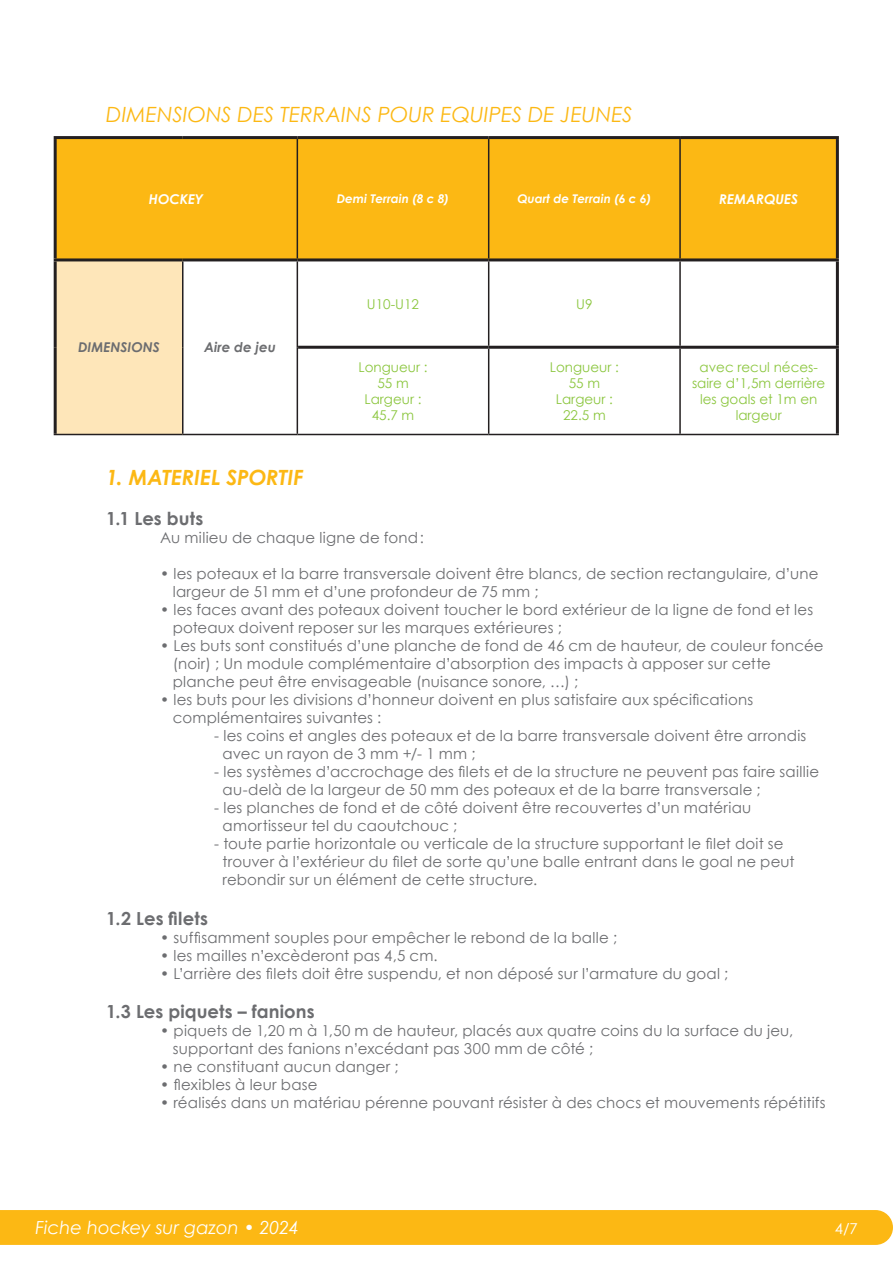
<style>
.page{position:relative;width:893px;height:1263px;background:#fff}
.page>*{position:absolute;margin:0;border:0;box-sizing:border-box;transform-origin:0 0}
.t1{font:italic 21px "Century Gothic";letter-spacing:-.005em;color:#fcb814}
.corps_de_texte{font:italic 700 21px "Century Gothic";color:#fcb814}
.corps_de_texte-2{font:700 18px "Century Gothic";letter-spacing:.005em;color:#6c6d70}
.t2{font:italic 18px "Century Gothic";letter-spacing:-.005em;color:#fff}
.sous_titre{font:700 18px "Century Gothic";color:#6c6d70}
.corps_de_texte-3{font:15px "Century Gothic";letter-spacing:.01em;color:#6c6d70}
.t3{font:15px "Century Gothic";color:#fff}
.t4{font:13.5px/16.2px "Century Gothic";color:#8bc63e;text-align:center}
.t5{font:italic 700 13.5px "Century Gothic";color:#6c6d70}
.t6{font:italic 700 13.5px "Century Gothic";color:#fff}
.t7{font:italic 700 12px "Century Gothic";color:#fff}
</style>
<div class="page">
<div style="left:0;top:1210px;width:893px;height:35px;background:#fcb814"></div>
<div style="left:57px;top:139px;width:779px;height:119px;background:#fcb814"></div>
<div style="left:55px;top:260px;width:128px;height:174px;background:#fee6b9"></div>
<hr style="left:297px;top:139px;width:1px;height:119px;background:#231f20">
<hr style="left:488px;top:139px;width:1px;height:119px;background:#231f20">
<hr style="left:679px;top:139px;width:2px;height:119px;background:#231f20">
<hr style="left:182px;top:261px;width:1px;height:86px;background:#231f20">
<hr style="left:297px;top:261px;width:1px;height:86px;background:#231f20">
<hr style="left:488px;top:261px;width:1px;height:85px;background:#231f20">
<hr style="left:679px;top:261px;width:2px;height:85px;background:#231f20">
<hr style="left:182px;top:347px;width:1px;height:87px;background:#231f20">
<hr style="left:297px;top:347px;width:1px;height:87px;background:#231f20">
<hr style="left:488px;top:349px;width:1px;height:85px;background:#231f20">
<hr style="left:679px;top:349px;width:2px;height:85px;background:#231f20">
<hr style="left:54px;top:434px;width:129px;height:1px;background:#231f20">
<hr style="left:183px;top:434px;width:114px;height:1px;background:#231f20">
<hr style="left:297px;top:434px;width:192px;height:1px;background:#231f20">
<hr style="left:489px;top:434px;width:191px;height:1px;background:#231f20">
<hr style="left:680px;top:434px;width:159px;height:1px;background:#231f20">
<hr style="left:54px;top:136px;width:129px;height:3px;background:#231f20">
<hr style="left:54px;top:139px;width:3px;height:119px;background:#231f20">
<hr style="left:183px;top:136px;width:114px;height:3px;background:#231f20">
<hr style="left:297px;top:136px;width:192px;height:3px;background:#231f20">
<hr style="left:489px;top:136px;width:191px;height:3px;background:#231f20">
<hr style="left:680px;top:136px;width:159px;height:3px;background:#231f20">
<hr style="left:836px;top:139px;width:3px;height:119px;background:#231f20">
<hr style="left:54px;top:258px;width:129px;height:3px;background:#231f20">
<hr style="left:54px;top:261px;width:3px;height:86px;background:#231f20">
<hr style="left:54px;top:347px;width:3px;height:87px;background:#231f20">
<hr style="left:183px;top:258px;width:114px;height:3px;background:#231f20">
<hr style="left:297px;top:258px;width:192px;height:3px;background:#231f20">
<hr style="left:489px;top:258px;width:191px;height:3px;background:#231f20">
<hr style="left:680px;top:258px;width:159px;height:3px;background:#231f20">
<hr style="left:836px;top:261px;width:3px;height:85px;background:#231f20">
<hr style="left:298px;top:346px;width:191px;height:3px;background:#231f20">
<hr style="left:489px;top:346px;width:191px;height:3px;background:#231f20">
<hr style="left:680px;top:346px;width:159px;height:3px;background:#231f20">
<hr style="left:836px;top:349px;width:3px;height:85px;background:#231f20">
<p class="t1" style="left:106px;top:100px;width:528px">DIMENSIONS DES TERRAINS POUR EQUIPES DE JEUNES</p>
<p class="t6" style="left:149px;top:189px;width:56px">HOCKEY</p>
<p class="t7" style="left:337px;top:190px;width:114px">Demi Terrain (8 c 8)</p>
<p class="t7" style="left:517px;top:190px;width:135px">Quart de Terrain (6 c 6)</p>
<p class="t6" style="left:719px;top:189px;width:80px">REMARQUES</p>
<p class="t5" style="left:78px;top:337px;width:83px">DIMENSIONS</p>
<p class="t5" style="left:204px;top:337px;width:73px">Aire de jeu</p>
<p class="t4" style="left:367px;top:295px;width:54px">U10-U12</p>
<p class="t4" style="left:576px;top:295px;width:18px">U9</p>
<p class="t4" style="left:358px;top:358px;width:71px">Longueur :</p>
<p class="t4" style="left:377px;top:375px;width:33px">55 m</p>
<p class="t4" style="left:364px;top:391px;width:59px">Largeur :</p>
<p class="t4" style="left:372px;top:407px;width:44px">45.7 m</p>
<p class="t4" style="left:550px;top:358px;width:71px">Longueur :</p>
<p class="t4" style="left:569px;top:375px;width:33px">55 m</p>
<p class="t4" style="left:556px;top:391px;width:59px">Largeur :</p>
<p class="t4" style="left:563px;top:407px;width:44px">22.5 m</p>
<p class="t4" style="left:692px;top:358px;width:135px">avec recul néces&shy;saire d’1,5m derrière les goals et 1m en largeur</p>
<p class="corps_de_texte" style="left:106px;top:462px;width:199px">1. MATERIEL SPORTIF</p>
<p class="sous_titre" style="left:106px;top:505px;width:99px">1.1 Les buts</p>
<p class="corps_de_texte-3" style="left:160px;top:527px;width:265px">Au milieu de chaque ligne de fond:</p>
<p class="corps_de_texte-3" style="left:160px;top:563px;width:660px">• les poteaux et la barre transversale doivent être blancs, de section rectangulaire, d’une</p>
<p class="corps_de_texte-3" style="left:173px;top:581px;width:367px">largeur de 51mm et d’une profondeur de 75 mm ;</p>
<p class="corps_de_texte-3" style="left:160px;top:599px;width:654px">• les faces avant des poteaux doivent toucher le bord extérieur de la ligne de fond et les</p>
<p class="corps_de_texte-3" style="left:173px;top:617px;width:391px">poteaux doivent reposer sur les marques extérieures ;</p>
<p class="corps_de_texte-3" style="left:160px;top:635px;width:665px">• Les buts sont constitués d’une planche de fond de 46 cm de hauteur, de couleur foncée</p>
<p class="corps_de_texte-3" style="left:173px;top:653px;width:600px">(noir) ; Un module complémentaire d’absorption des impacts à apposer sur cette</p>
<p class="corps_de_texte-3" style="left:173px;top:671px;width:407px">planche peut être envisageable (nuisance sonore, …) ;</p>
<p class="corps_de_texte-3" style="left:160px;top:689px;width:594px">• les buts pour les divisions d’honneur doivent en plus satisfaire aux spécifications</p>
<p class="corps_de_texte-3" style="left:173px;top:707px;width:210px">complémentaires suivantes :</p>
<p class="corps_de_texte-3" style="left:214px;top:725px;width:594px">- les coins et angles des poteaux et de la barre transversale doivent être arrondis</p>
<p class="corps_de_texte-3" style="left:223px;top:743px;width:254px">avec un rayon de 3 mm +/- 1 mm ;</p>
<p class="corps_de_texte-3" style="left:214px;top:761px;width:606px">- les systèmes d’accrochage des filets et de la structure ne peuvent pas faire saillie</p>
<p class="corps_de_texte-3" style="left:223px;top:779px;width:540px">au-delà de la largeur de 50 mm des poteaux et de la barre transversale ;</p>
<p class="corps_de_texte-3" style="left:214px;top:797px;width:538px">- les planches de fond et de côté doivent être recouvertes d’un matériau</p>
<p class="corps_de_texte-3" style="left:223px;top:815px;width:236px">amortisseur tel du caoutchouc ;</p>
<p class="corps_de_texte-3" style="left:214px;top:833px;width:571px">- toute partie horizontale ou verticale de la structure supportant le filet doit se</p>
<p class="corps_de_texte-3" style="left:223px;top:851px;width:574px">trouver à l’extérieur du filet de sorte qu’une balle entrant dans le goal ne peut</p>
<p class="corps_de_texte-3" style="left:223px;top:869px;width:316px">rebondir sur un élément de cette structure.</p>
<p class="corps_de_texte-2" style="left:106px;top:904px;width:103px">1.2 Les filets</p>
<p class="corps_de_texte-3" style="left:160px;top:927px;width:458px">• suffisamment souples pour empêcher le rebond de la balle ;</p>
<p class="corps_de_texte-3" style="left:160px;top:945px;width:279px">• les mailles n’excèderont pas 4,5 cm.</p>
<p class="corps_de_texte-3" style="left:160px;top:963px;width:569px">• L’arrière des filets doit être suspendu, et non déposé sur l’armature du goal ;</p>
<p class="corps_de_texte-2" style="left:106px;top:998px;width:210px">1.3 Les piquets – fanions</p>
<p class="corps_de_texte-3" style="left:160px;top:1020px;width:634px">• piquets de 1,20 m à 1,50 m de hauteur, placés aux quatre coins du la surface du jeu,</p>
<p class="corps_de_texte-3" style="left:173px;top:1038px;width:422px">supportant des fanions n’excédant pas 300 mm de côté ;</p>
<p class="corps_de_texte-3" style="left:160px;top:1056px;width:240px">• ne constituant aucun danger ;</p>
<p class="corps_de_texte-3" style="left:160px;top:1074px;width:159px">• flexibles à leur base</p>
<p class="corps_de_texte-3" style="left:160px;top:1092px;width:667px">• réalisés dans un matériau pérenne pouvant résister à des chocs et mouvements répétitifs</p>
<p class="t2" style="left:35px;top:1215px;width:265px">Fiche hockey sur gazon • 2024</p>
<p class="t3" style="left:835px;top:1218px;width:25px">4/7</p>
</div>
